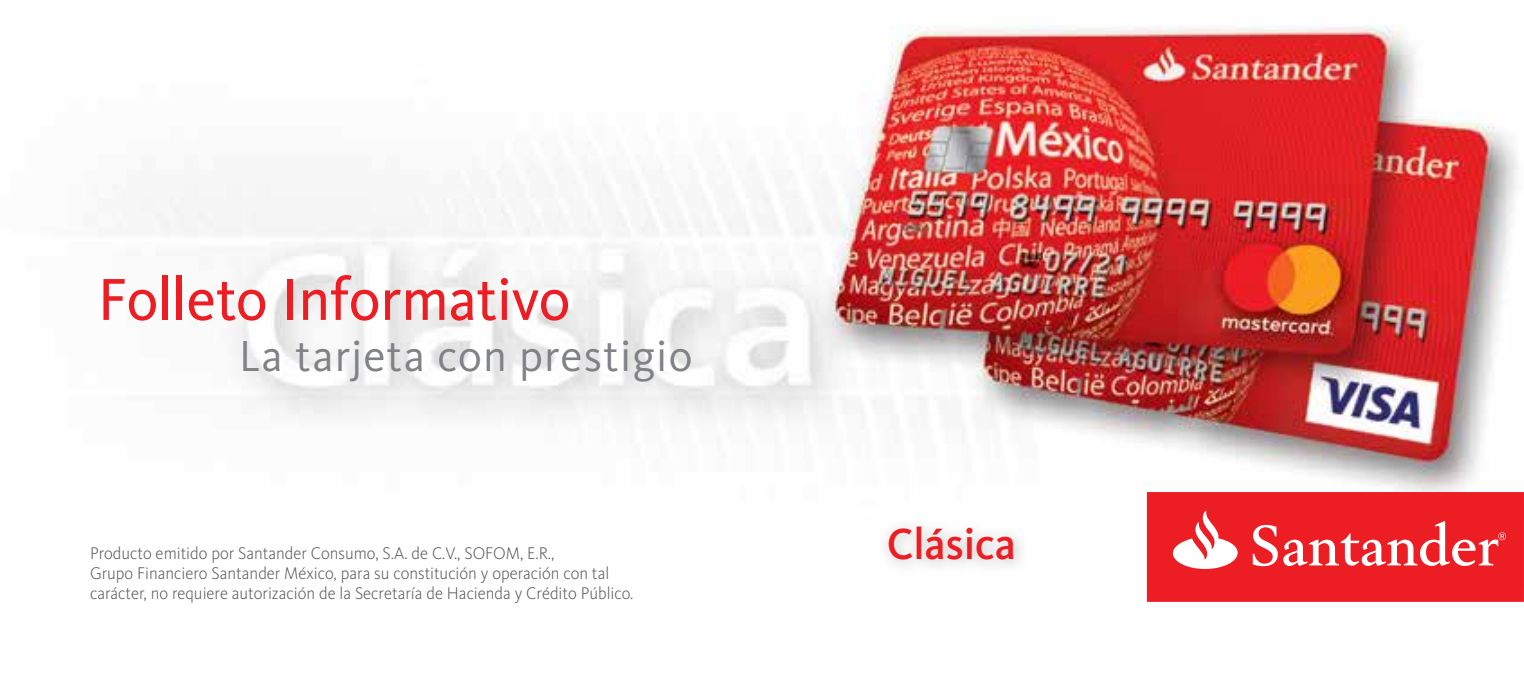
<style>
.page{position:relative;width:1524px;height:674px;background:#fff}
.page>*{position:absolute;margin:0;border:0;box-sizing:border-box;transform-origin:0 0}
.t1{font:61.25px "Kievit OT";letter-spacing:-.005em;color:#ed1d24}
.t2{font:45px "Kievit OT";letter-spacing:.025em;color:#808285}
.t3{font:500 45px "Kievit OT";color:#ed1d24;scale:.96 1}
.t4{font:300 17.5px/20px "Kievit OT";color:#58595b;scale:.96 1}
</style>
<div class="page">
<img style="left:113px;top:26px;width:1411px;height:576px">
<div style="left:878px;top:516px;width:151px;height:58px;background:#000;opacity:.25"></div>
<div style="left:1147px;top:491px;width:377px;height:110px;background:#ed1d24"></div>
<svg style="left:1173px;top:510px;width:64px;height:58px"></svg>
<svg style="left:1252px;top:521px;width:254px;height:45px"></svg>
<h1 class="t1" style="left:98px;top:262px;width:474px">Folleto Informativo</h1>
<h2 class="t2" style="left:239px;top:328px;width:455px">La tarjeta con prestigio</h2>
<p class="t4" style="left:90px;top:542px;width:485px">Producto emitido por Santander Consumo, S.A. de C.V., SOFOM, E.R.,</p>
<p class="t4" style="left:90px;top:562px;width:567px">Grupo Financiero Santander México, para su constitución y operación con tal carácter, no requiere autorización de la Secretaría de Hacienda y Crédito Público.</p>
<h2 class="t3" style="left:887px;top:516px;width:136px">Clásica</h2>
</div>
